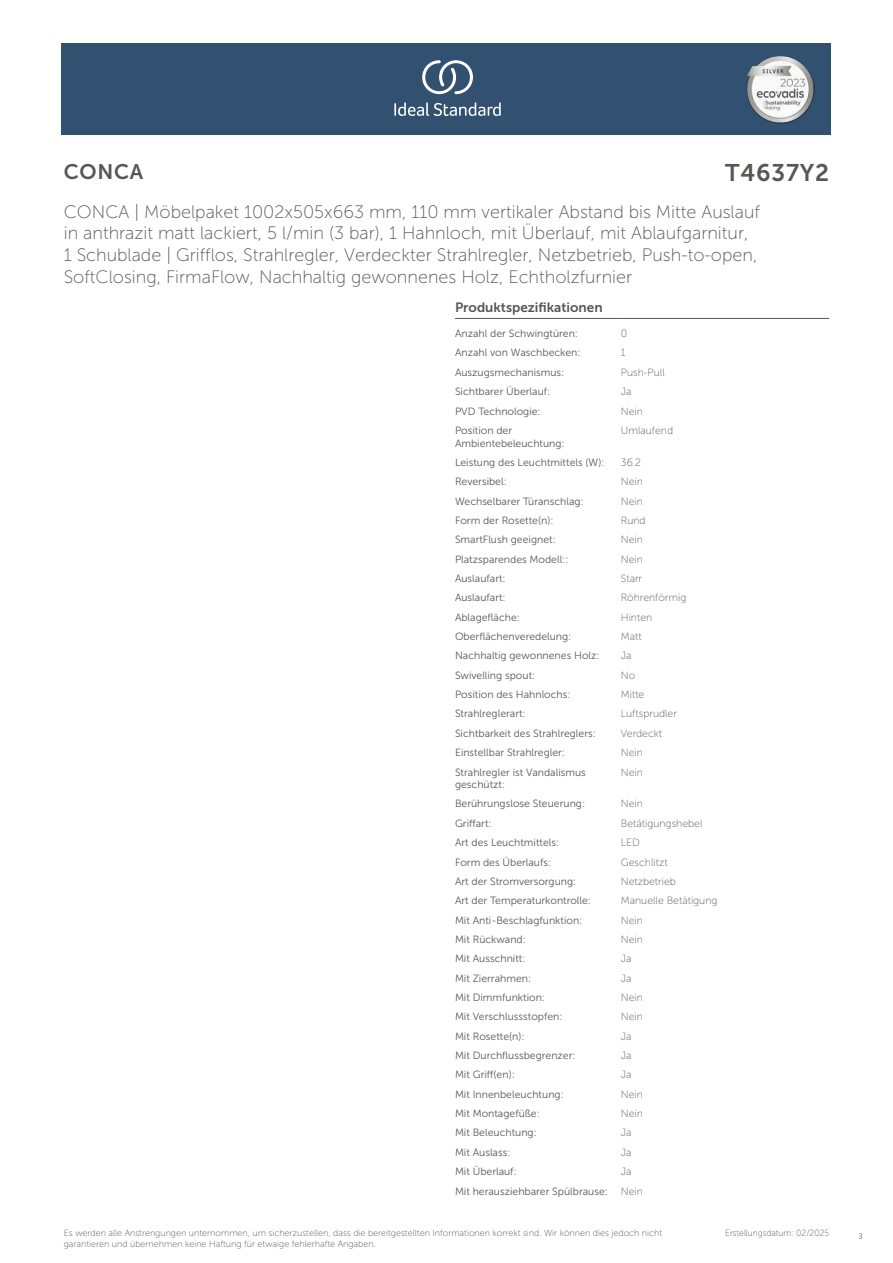
<style>
.page{position:relative;width:893px;height:1263px;background:#fff}
.page>*{position:absolute;margin:0;border:0;box-sizing:border-box;transform-origin:0 0}
.t1{font:24px "Museo Sans 700";letter-spacing:.035em;color:#575756}
.t2{font:21px "Museo Sans 700";letter-spacing:.035em;color:#575756}
.t3{font:18px/21.6px "Museo Sans 100";color:#575756}
.t4{font:13.5px "Museo Sans 700";color:#575756}
.t5{font:10.5px/12.6px "Museo Sans 300";color:#575756}
.t6{font:10.5px "Museo Sans 100";color:#575756}
.t7{font:9px/10.8px "Museo Sans 100";color:#575756}
.t8{font:9px "Museo Sans 100";color:#575756;scale:.95 1}
.t9{font:300 9px "Calibri";color:#575756;scale:.95 1}
.s1{font-family:"Museo Sans 100"}
</style>
<div class="page">
<div style="left:62px;top:43px;width:769px;height:91px;background:#325070"></div>
<hr style="left:455px;top:318px;width:166px;height:1px;background:#575756">
<hr style="left:621px;top:318px;width:208px;height:1px;background:#575756">
<svg style="left:394px;top:102px;width:107px;height:14px"></svg>
<svg style="left:422px;top:60px;width:51px;height:34px"></svg>
<img style="left:746px;top:56px;width:68px;height:67px">
<h2 class="t2" style="left:64px;top:160px;width:81px">CONCA</h2>
<h1 class="t1" style="left:725px;top:160px;width:106px">T4637Y2</h1>
<p class="t3" style="left:64px;top:201px;width:698px">CONCA | Möbelpaket 1002x505x663 mm, 110 mm vertikaler Abstand bis Mitte Auslauf in anthrazit matt lackiert, 5 l/min (3 bar), 1 Hahnloch, mit Überlauf, mit Ablaufgarnitur, 1 Schublade | Grifflos, Strahlregler, Verdeckter Strahlregler, Netzbetrieb, Push-to-open, SoftClosing, FirmaFlow, Nachhaltig gewonnenes Holz, Echtholzfurnier</p>
<p class="t4" style="left:455px;top:300px;width:149px">Produktspezifikationen</p>
<p class="t5" style="left:455px;top:327px;width:124px">Anzahl der Schwingtüren:</p>
<p class="t6" style="left:621px;top:328px;width:8px">0</p>
<p class="t5" style="left:455px;top:347px;width:127px">Anzahl von Waschbecken:</p>
<p class="t6" style="left:621px;top:347px;width:6px">1</p>
<p class="t5" style="left:455px;top:366px;width:111px">Auszugsmechanismus:</p>
<p class="t6" style="left:621px;top:367px;width:45px">Push-Pull</p>
<p class="t5" style="left:455px;top:385px;width:97px">Sichtbarer Überlauf:</p>
<p class="t6" style="left:621px;top:386px;width:12px">Ja</p>
<p class="t5" style="left:455px;top:405px;width:87px">PVD Technologie:</p>
<p class="t6" style="left:621px;top:405px;width:24px">Nein</p>
<p class="t5" style="left:455px;top:424px;width:111px">Position der<br>Ambientebeleuchtung:</p>
<p class="t6" style="left:621px;top:425px;width:54px">Umlaufend</p>
<p class="t5" style="left:455px;top:456px;width:151px">Leistung des Leuchtmittels (W):</p>
<p class="t6" style="left:621px;top:457px;width:22px">36.2</p>
<p class="t5" style="left:455px;top:475px;width:53px">Reversibel:</p>
<p class="t6" style="left:621px;top:476px;width:24px">Nein</p>
<p class="t5" style="left:455px;top:495px;width:130px">Wechselbarer Türanschlag:</p>
<p class="t6" style="left:621px;top:495px;width:24px">Nein</p>
<p class="t5" style="left:455px;top:514px;width:100px">Form der Rosette(n):</p>
<p class="t6" style="left:621px;top:515px;width:26px">Rund</p>
<p class="t5" style="left:455px;top:533px;width:102px">SmartFlush geeignet:</p>
<p class="t6" style="left:621px;top:534px;width:24px">Nein</p>
<p class="t5" style="left:455px;top:553px;width:115px">Platzsparendes Modell::</p>
<p class="t6" style="left:621px;top:553px;width:24px">Nein</p>
<p class="t5" style="left:455px;top:572px;width:52px">Auslaufart:</p>
<p class="t6" style="left:621px;top:573px;width:23px">Starr</p>
<p class="t5" style="left:455px;top:591px;width:52px">Auslaufart:</p>
<p class="t6" style="left:621px;top:592px;width:67px">Röhrenförmig</p>
<p class="t5" style="left:455px;top:611px;width:66px">Ablagefläche:</p>
<p class="t6" style="left:621px;top:611px;width:33px">Hinten</p>
<p class="t5" style="left:455px;top:630px;width:118px">Oberflächenveredelung:</p>
<p class="t6" style="left:621px;top:631px;width:22px">Matt</p>
<p class="t5" style="left:455px;top:649px;width:146px">Nachhaltig gewonnenes Holz:</p>
<p class="t6" style="left:621px;top:650px;width:12px">Ja</p>
<p class="t5" style="left:455px;top:669px;width:82px">Swivelling spout:</p>
<p class="t6" style="left:621px;top:669px;width:16px">No</p>
<p class="t5" style="left:455px;top:688px;width:117px">Position des Hahnlochs:</p>
<p class="t6" style="left:621px;top:689px;width:25px">Mitte</p>
<p class="t5" style="left:455px;top:708px;width:72px">Strahlreglerart:</p>
<p class="t6" style="left:621px;top:708px;width:58px">Luftsprudler</p>
<p class="t5" style="left:455px;top:727px;width:142px">Sichtbarkeit des Strahlreglers:</p>
<p class="t6" style="left:621px;top:728px;width:43px">Verdeckt</p>
<p class="t5" style="left:455px;top:746px;width:111px">Einstellbar Strahlregler:</p>
<p class="t6" style="left:621px;top:747px;width:24px">Nein</p>
<p class="t5" style="left:455px;top:766px;width:132px">Strahlregler ist Vandalismus geschützt:</p>
<p class="t6" style="left:621px;top:766px;width:24px">Nein</p>
<p class="t5" style="left:455px;top:798px;width:132px">Berührungslose Steuerung:</p>
<p class="t6" style="left:621px;top:798px;width:24px">Nein</p>
<p class="t5" style="left:455px;top:817px;width:38px">Griffart:</p>
<p class="t6" style="left:621px;top:818px;width:83px">Betätigungshebel</p>
<p class="t5" style="left:455px;top:836px;width:106px">Art des Leuchtmittels:</p>
<p class="t6" style="left:621px;top:837px;width:21px">LED</p>
<p class="t5" style="left:455px;top:856px;width:98px">Form des Überlaufs:</p>
<p class="t6" style="left:621px;top:856px;width:48px">Geschlitzt</p>
<p class="t5" style="left:455px;top:875px;width:123px">Art der Stromversorgung:</p>
<p class="t6" style="left:621px;top:876px;width:57px">Netzbetrieb</p>
<p class="t5" style="left:455px;top:894px;width:138px">Art der Temperaturkontrolle:</p>
<p class="t6" style="left:621px;top:895px;width:98px">Manuelle Betätigung</p>
<p class="t5" style="left:455px;top:914px;width:129px">Mit Anti-Beschlagfunktion:</p>
<p class="t6" style="left:621px;top:914px;width:24px">Nein</p>
<p class="t5" style="left:455px;top:933px;width:72px">Mit Rückwand:</p>
<p class="t6" style="left:621px;top:934px;width:24px">Nein</p>
<p class="t5" style="left:455px;top:952px;width:72px">Mit Ausschnitt:</p>
<p class="t6" style="left:621px;top:953px;width:12px">Ja</p>
<p class="t5" style="left:455px;top:972px;width:78px">Mit Zierrahmen:</p>
<p class="t6" style="left:621px;top:972px;width:12px">Ja</p>
<p class="t5" style="left:455px;top:991px;width:91px">Mit Dimmfunktion:</p>
<p class="t6" style="left:621px;top:992px;width:24px">Nein</p>
<p class="t5" style="left:455px;top:1010px;width:109px">Mit Verschlussstopfen:</p>
<p class="t6" style="left:621px;top:1011px;width:24px">Nein</p>
<p class="t5" style="left:455px;top:1030px;width:71px">Mit Rosette(n):</p>
<p class="t6" style="left:621px;top:1030px;width:12px">Ja</p>
<p class="t5" style="left:455px;top:1049px;width:122px">Mit Durchflussbegrenzer:</p>
<p class="t6" style="left:621px;top:1050px;width:12px">Ja</p>
<p class="t5" style="left:455px;top:1068px;width:61px">Mit Griff(en):</p>
<p class="t6" style="left:621px;top:1069px;width:12px">Ja</p>
<p class="t5" style="left:455px;top:1088px;width:110px">Mit Innenbeleuchtung:</p>
<p class="t6" style="left:621px;top:1088px;width:24px">Nein</p>
<p class="t5" style="left:455px;top:1107px;width:86px">Mit Montagefüße:</p>
<p class="t6" style="left:621px;top:1108px;width:24px">Nein</p>
<p class="t5" style="left:455px;top:1127px;width:83px">Mit Beleuchtung:</p>
<p class="t6" style="left:621px;top:1127px;width:12px">Ja</p>
<p class="t5" style="left:455px;top:1146px;width:57px">Mit Auslass:</p>
<p class="t6" style="left:621px;top:1147px;width:12px">Ja</p>
<p class="t5" style="left:455px;top:1165px;width:63px">Mit Überlauf:</p>
<p class="t6" style="left:621px;top:1166px;width:12px">Ja</p>
<p class="t5" style="left:455px;top:1185px;width:189px">Mit herausziehbarer Spülbrause: <span class="s1">Nein</span></p>
<p class="t7" style="left:64px;top:1227px;width:600px">Es werden alle Anstrengungen unternommen, um sicherzustellen, dass die bereitgestellten Informationen korrekt sind. Wir können dies jedoch nicht garantieren und übernehmen keine Haftung für etwaige fehlerhafte Angaben.</p>
<p class="t8" style="left:725px;top:1228px;width:111px">Erstellungsdatum: 02/2025</p>
<p class="t9" style="left:858px;top:1230px;width:6px">3</p>
</div>
